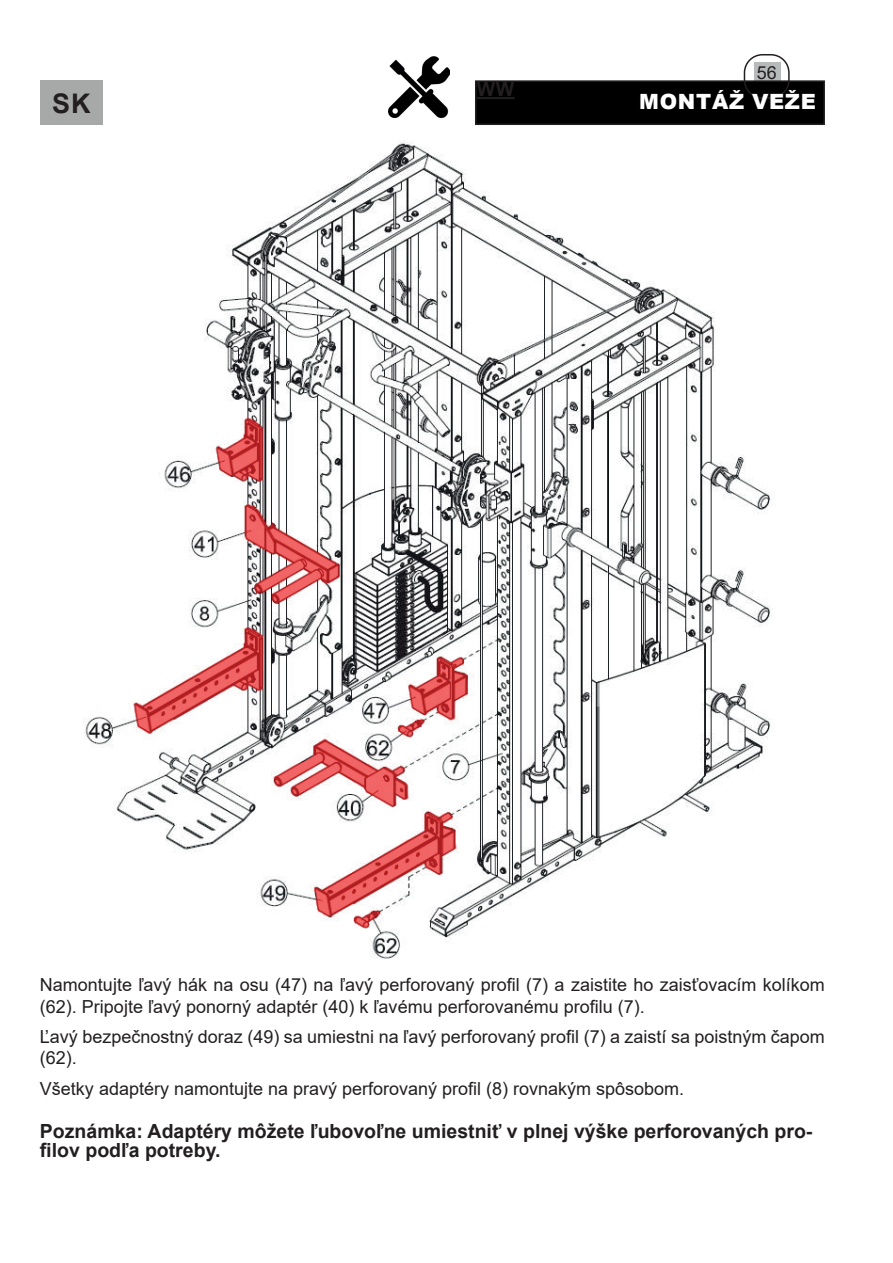
<style>
.page{position:relative;width:893px;height:1263px;background:#fff}
.page>*{position:absolute;margin:0;border:0;box-sizing:border-box;transform-origin:0 0}
.t1{font:700 27px "Arial";color:#231f20}
.t2{font:900 21px "Arial";letter-spacing:.035em;color:#fff}
.t3{font:700 19.5px/19.5px "Arial";color:#231f20}
.t4{font:18px/21.6px "Arial";color:#231f20}
</style>
<div class="page">
<div style="left:754px;top:62px;width:26px;height:21px;background:#b7baba"></div>
<div style="left:476px;top:81px;width:348px;height:43px;background:#000001"></div>
<hr style="left:477px;top:97px;width:38px;height:2px;background:#231f20">
<div style="left:475px;top:80px;width:350px;height:45px;border:2px solid #231f20"></div>
<div style="left:744px;top:54px;width:46px;height:45px;border:2px solid #231f20;border-radius:18px"></div>
<div style="left:40px;top:80px;width:63px;height:45px;background:#a7a9a9"></div>
<img style="left:388px;top:57px;width:62px;height:61px">
<img style="left:83px;top:140px;width:691px;height:819px">
<p class="t4" style="left:757px;top:61px;width:22px">56</p>
<p class="t3" style="left:477px;top:80px;width:39px">WW</p>
<h1 class="t1" style="left:52px;top:84px;width:40px">SK</h1>
<p class="t2" style="left:639px;top:87px;width:178px">MONTÁŽ VEŽE</p>
<p class="t4" style="left:40px;top:974px;width:786px">Namontujte ľavý hák na osu (47) na ľavý perforovaný profil (7) a zaistite ho zaisťovacím kolíkom (62). Pripojte ľavý ponorný adaptér (40) k ľavému perforovanému profilu (7).</p>
<p class="t4" style="left:40px;top:1026px;width:786px">Ľavý bezpečnostný doraz (49) sa umiestni na ľavý perforovaný profil (7) a zaistí sa poistným čapom (62).</p>
<p class="t4" style="left:40px;top:1077px;width:646px">Všetky adaptéry namontujte na pravý perforovaný profil (8) rovnakým spôsobom.</p>
<p class="t3" style="left:40px;top:1121px;width:774px">Poznámka: Adaptéry môžete ľubovoľne umiestniť v plnej výške perforovaných pro&shy;filov podľa potreby.</p>
</div>
